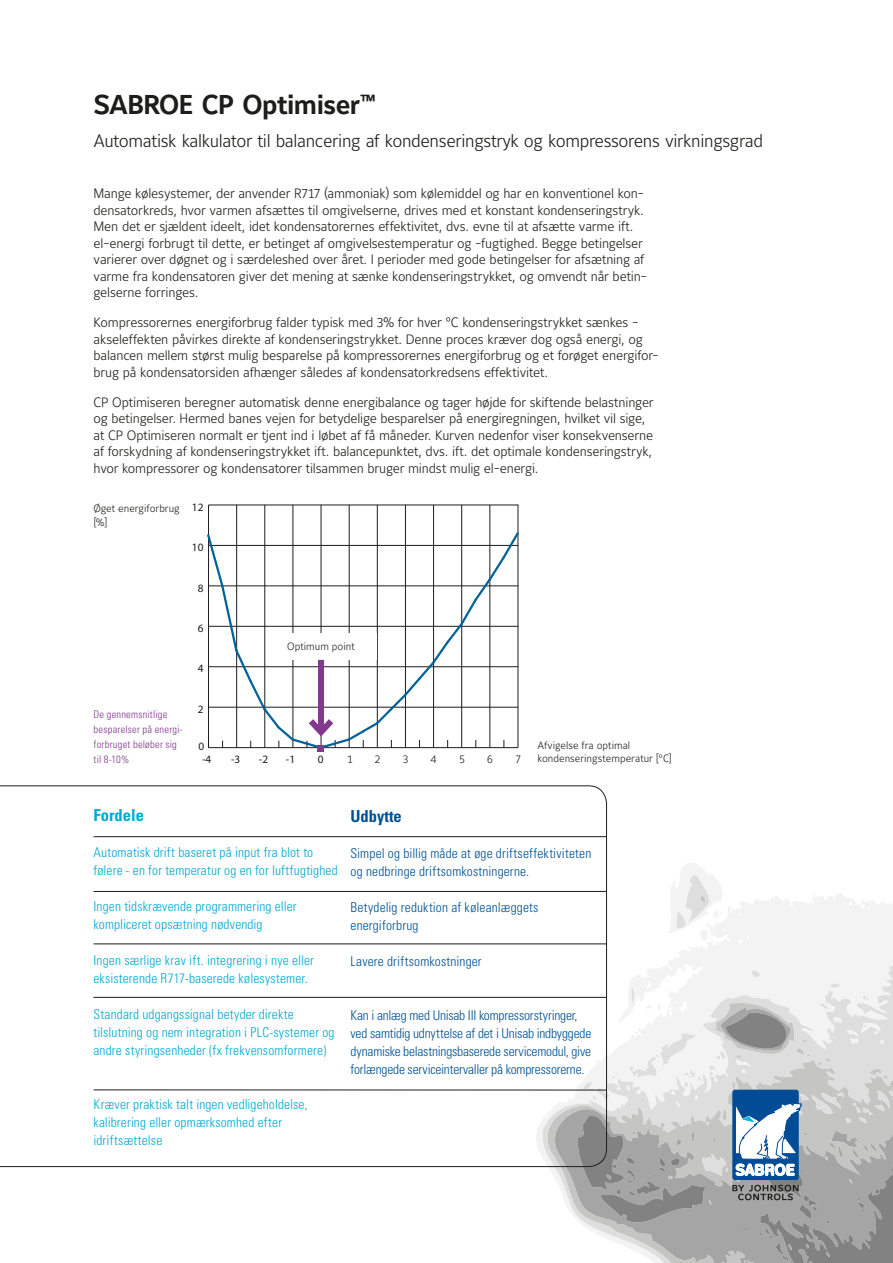
<style>
.page{position:relative;width:893px;height:1263px;background:#fff}
.page>*{position:absolute;margin:0;border:0;box-sizing:border-box;transform-origin:0 0}
.Overskrift{font:700 27px "Maurea Jci Lf ML";letter-spacing:-.02em;color:#1d1d1b}
.Overskrift-2{font:300 18px "Maurea Jci Lf ML";letter-spacing:-.02em;color:#1d1d1b}
.Over_skr_brød{font:700 condensed 16.5px "Univers";color:#00a9d2}
.Over_skr_brød-2{font:700 condensed 16.5px "Univers";color:#005192}
.brød{font:300 13.5px/16.5px "Maurea Jci Lf ML";letter-spacing:-.015em;color:#1d1d1b}
.brød-2{font:300 condensed 13.5px/18px "Univers";letter-spacing:.01em;color:#00a9d2}
.brød-3{font:300 condensed 13.5px/18px "Univers";letter-spacing:-.005em;color:#005192}
.brød-4{font:300 condensed 13.5px "Univers";letter-spacing:.015em;color:#005192}
.t1{font:11.25px "Maurea Light Lf";color:#1d1d1b}
.t2{font:300 11.25px "Maurea Jci Lf ML";color:#1d1d1b}
.brød-5{font:300 10.5px "Maurea Jci Lf ML";color:#1d1d1b}
.billedtxt{font:300 condensed 10.5px/15px "Univers";letter-spacing:.02em;color:#81388d}
</style>
<div class="page">
<svg style="left:531px;top:892px;width:362px;height:276px;fill:#f3f3f3"></svg>
<svg style="left:544px;top:939px;width:349px;height:229px;fill:#f3f3f3"></svg>
<svg style="left:545px;top:1167px;width:32px;height:52px"></svg>
<svg style="left:665px;top:863px;width:65px;height:83px"></svg>
<svg style="left:738px;top:933px;width:13px;height:11px"></svg>
<svg style="left:810px;top:895px;width:5px;height:7px"></svg>
<svg style="left:867px;top:904px;width:4px;height:8px"></svg>
<hr style="left:236px;top:505px;width:1px;height:243px;background:#1d1d1b">
<hr style="left:264px;top:505px;width:1px;height:243px;background:#1d1d1b">
<hr style="left:293px;top:505px;width:1px;height:243px;background:#1d1d1b">
<hr style="left:321px;top:505px;width:1px;height:243px;background:#1d1d1b">
<hr style="left:349px;top:505px;width:1px;height:243px;background:#1d1d1b">
<hr style="left:377px;top:505px;width:1px;height:243px;background:#1d1d1b">
<hr style="left:405px;top:505px;width:1px;height:243px;background:#1d1d1b">
<hr style="left:433px;top:505px;width:1px;height:243px;background:#1d1d1b">
<hr style="left:461px;top:505px;width:1px;height:243px;background:#1d1d1b">
<hr style="left:490px;top:505px;width:1px;height:243px;background:#1d1d1b">
<hr style="left:518px;top:505px;width:1px;height:243px;background:#1d1d1b">
<hr style="left:208px;top:505px;width:1px;height:243px;background:#1d1d1b">
<hr style="left:209px;top:505px;width:309px;height:1px;background:#1d1d1b">
<div style="left:317px;top:745px;width:7px;height:6px;background:#81388d"></div>
<svg style="left:0;top:786px;width:607px;height:381px"></svg>
<hr style="left:94px;top:836px;width:513px;height:1px;background:#1d1d1b">
<hr style="left:94px;top:891px;width:513px;height:1px;background:#1d1d1b">
<hr style="left:94px;top:944px;width:513px;height:1px;background:#1d1d1b">
<hr style="left:93px;top:997px;width:514px;height:1px;background:#1d1d1b">
<hr style="left:94px;top:1089px;width:513px;height:1px;background:#1d1d1b">
<svg style="left:207px;top:530px;width:312px;height:219px"></svg>
<svg style="left:577px;top:968px;width:316px;height:295px"></svg>
<p class="Overskrift" style="left:94px;top:88px;width:283px">SABROE CP Optimiser<sup>™</sup></p>
<p class="Overskrift-2" style="left:94px;top:129px;width:671px">Automatisk kalkulator til balancering af kondenseringstryk og kompressorens virkningsgrad</p>
<p class="brød" style="left:94px;top:185px;width:555px">Mange kølesystemer, der anvender R717 (ammoniak) som kølemiddel og har en konventionel kon&shy;densatorkreds, hvor varmen afsættes til omgivelserne, drives med et konstant kondenseringstryk.<br>Men det er sjældent ideelt, idet kondensatorernes effektivitet, dvs. evne til at afsætte varme ift. el-energi forbrugt til dette, er betinget af omgivelsestemperatur og -fugtighed. Begge betingelser varierer over døgnet og i særdeleshed over året. I perioder med gode betingelser for afsætning af varme fra kondensatoren giver det mening at sænke kondenseringstrykket, og omvendt når betin&shy;gelserne forringes.</p>
<p class="brød" style="left:94px;top:314px;width:567px">Kompressorernes energiforbrug falder typisk med 3% for hver °C kondenseringstrykket sænkes - akseleffekten påvirkes direkte af kondenseringstrykket. Denne proces kræver dog også energi, og balancen mellem størst mulig besparelse på kompressorernes energiforbrug og et forøget energifor&shy;brug på kondensatorsiden afhænger således af kondensatorkredsens effektivitet.</p>
<p class="brød" style="left:94px;top:394px;width:562px">CP Optimiseren beregner automatisk denne energibalance og tager højde for skiftende belastninger og betingelser. Hermed banes vejen for betydelige besparelser på energiregningen, hvilket vil sige, at CP Optimiseren normalt er tjent ind i løbet af få måneder. Kurven nedenfor viser konsekvenserne af forskydning af kondenseringstrykket ift. balancepunktet, dvs. ift. det optimale kondenseringstryk, hvor kompressorer og kondensatorer tilsammen bruger mindst mulig el-energi.</p>
<p class="brød-5" style="left:93px;top:502px;width:88px">Øget energiforbrug</p>
<p class="brød-5" style="left:93px;top:515px;width:16px">[%]</p>
<p class="t1" style="left:192px;top:500px;width:13px">12</p>
<p class="t1" style="left:192px;top:540px;width:13px">10</p>
<p class="t1" style="left:198px;top:581px;width:7px">8</p>
<p class="t1" style="left:198px;top:621px;width:7px">6</p>
<p class="t1" style="left:198px;top:662px;width:7px">4</p>
<p class="brød-5" style="left:287px;top:640px;width:69px">Optimum point</p>
<p class="t1" style="left:198px;top:702px;width:7px">2</p>
<p class="billedtxt" style="left:94px;top:707px;width:90px">De gennemsnitlige besparelser på energi&shy;forbruget beløber sig</p>
<p class="billedtxt" style="left:94px;top:752px;width:37px">til 8-10%</p>
<p class="t1" style="left:202px;top:752px;width:11px">-4</p>
<p class="t1" style="left:231px;top:752px;width:11px">-3</p>
<p class="t1" style="left:259px;top:752px;width:11px">-2</p>
<p class="t1" style="left:286px;top:752px;width:11px">-1</p>
<p class="t1" style="left:198px;top:740px;width:7px">0</p>
<p class="t1" style="left:318px;top:752px;width:7px">0</p>
<p class="t2" style="left:347px;top:752px;width:7px">1</p>
<p class="t2" style="left:375px;top:752px;width:7px">2</p>
<p class="t2" style="left:403px;top:752px;width:7px">3</p>
<p class="t2" style="left:430px;top:752px;width:8px">4</p>
<p class="t2" style="left:459px;top:752px;width:7px">5</p>
<p class="t2" style="left:487px;top:752px;width:7px">6</p>
<p class="t2" style="left:516px;top:752px;width:7px">7</p>
<p class="brød-5" style="left:537px;top:738px;width:94px">Afvigelse fra optimal</p>
<p class="brød-5" style="left:537px;top:752px;width:136px">kondenseringstemperatur [°C]</p>
<p class="Over_skr_brød" style="left:94px;top:805px;width:52px">Fordele</p>
<p class="brød-2" style="left:94px;top:844px;width:246px">Automatisk drift baseret på input fra blot to følere - en for temperatur og en for luftfugtighed</p>
<p class="brød-2" style="left:94px;top:898px;width:204px">Ingen tidskrævende programmering eller kompliceret opsætning nødvendig</p>
<p class="brød-2" style="left:94px;top:952px;width:222px">Ingen særlige krav ift. integrering i nye eller eksisterende R717-baserede kølesystemer.</p>
<p class="brød-2" style="left:94px;top:1006px;width:243px">Standard udgangssignal betyder direkte tilslutning og nem integration i PLC-systemer og andre styringsenheder (fx frekvensomformere)</p>
<p class="brød-2" style="left:94px;top:1096px;width:216px">Kræver praktisk talt ingen vedligeholdelse, kalibrering eller opmærksomhed efter idriftsættelse</p>
<p class="Over_skr_brød-2" style="left:351px;top:806px;width:53px">Udbytte</p>
<p class="brød-3" style="left:351px;top:844px;width:242px">Simpel og billig måde at øge driftseffektiviteten og nedbringe driftsomkostningerne.</p>
<p class="brød-3" style="left:351px;top:898px;width:189px">Betydelig reduktion af køleanlæggets energiforbrug</p>
<p class="brød-4" style="left:351px;top:953px;width:133px">Lavere driftsomkostninger</p>
<p class="brød-3" style="left:351px;top:1006px;width:242px">Kan i anlæg med Unisab III kompressorstyringer, ved samtidig udnyttelse af det i Unisab indbyggede dynamiske belastningsbaserede servicemodul, give forlængede serviceintervaller på kompressorerne.</p>
</div>
